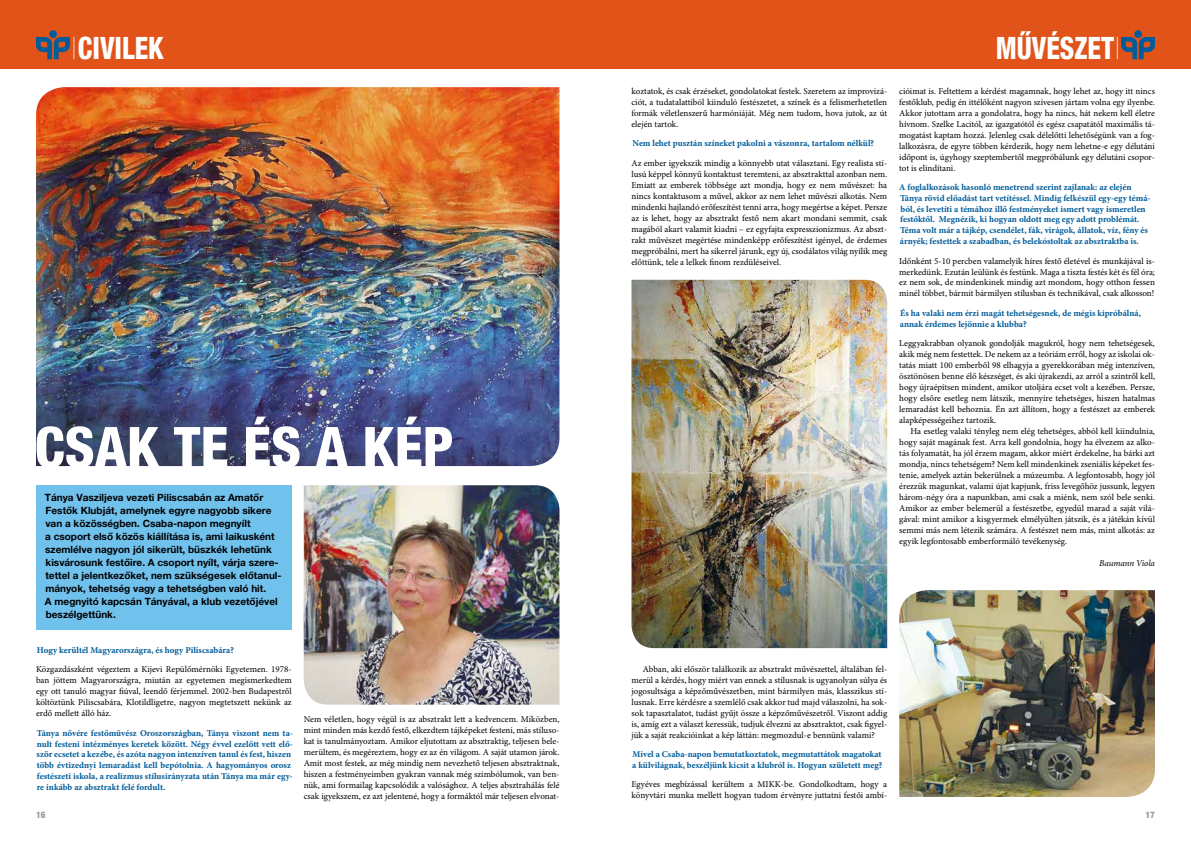
<style>
.page{position:relative;width:1191px;height:842px;background:#fff}
.page>*{position:absolute;margin:0;border:0;box-sizing:border-box;transform-origin:0 0}
.t1{font:800 condensed 56px "Helvetica Neue LT Pro";color:#fff}
.t2{font:800 condensed 30.9px "Helvetica Neue LT Pro";color:#fff;scale:.88 1}
.t3{font:700 10px/13px "Helvetica Neue LT Pro";color:#000}
.t4{font:9px/11px "Minion Pro";color:#000;text-align:justify}
.t5{font:700 9px/10.8px "Minion Pro";color:#005c9a}
.t6{font:italic 9px "Minion Pro";letter-spacing:-.01em;color:#000}
.t7{font:800 condensed 9px "Helvetica Neue LT Pro";color:#98989b}
</style>
<div class="page">
<img style="left:36px;top:87px;width:523px;height:379px">
<div style="left:0;top:0;width:1191px;height:68px;background:#e15319"></div>
<div style="left:1134px;top:30px;width:8px;height:8px;background:#005c9a;border-radius:50%"></div>
<div style="left:49px;top:30px;width:8px;height:8px;background:#005c9a;border-radius:50%"></div>
<svg style="left:36px;top:37px;width:38px;height:22px"></svg>
<svg style="left:1116px;top:37px;width:39px;height:22px"></svg>
<img style="left:304px;top:485px;width:255px;height:220px">
<div style="left:36px;top:485px;width:256px;height:145px;background:#71c1ed"></div>
<img style="left:631px;top:280px;width:256px;height:368px">
<img style="left:899px;top:590px;width:256px;height:207px">
<h2 class="t2" style="left:78px;top:29px;width:99px">CIVILEK</h2>
<h2 class="t2" style="left:995px;top:29px;width:136px">MŰVÉSZET</h2>
<h1 class="t1" style="left:35px;top:412px;width:421px">CSAK TE ÉS A KÉP</h1>
<p class="t3" style="left:45px;top:491px;width:238px">Tánya Vasziljeva vezeti Piliscsabán az Amatőr Festők Klubját, amelynek egyre nagyobb sikere van a közösségben. Csaba-napon megnyílt<br>a csoport első közös kiállítása is, ami laikusként szemlélve nagyon jól sikerült, büszkék lehetünk kisvárosunk festőire. A csoport nyílt, várja szere&shy;tettel a jelentkezőket, nem szükségesek előtanul&shy;mányok, tehetség vagy a tehetségben való hit.<br>A megnyitó kapcsán Tányával, a klub vezetőjével beszélgettünk.</p>
<p class="t5" style="left:37px;top:644px;width:199px">Hogy kerültél Magyarországra, és hogy Piliscsabára?</p>
<p class="t4" style="left:36px;top:664px;width:257px">Közgazdászként végeztem a Kijevi Repülőmérnöki Egyetemen. 1978- ban jöttem Magyarországra, miután az egyetemen megismerkedtem egy ott tanuló magyar fiúval, leendő férjemmel. 2002-ben Budapestről költöztünk Piliscsabára, Klotildligetre, nagyon megtetszett nekünk az erdő mellett álló ház.</p>
<p class="t5" style="left:37px;top:727px;width:258px">Tánya nővére festőművész Oroszországban, Tánya viszont nem ta&shy;nult festeni intézményes keretek között. Négy évvel ezelőtt vett elő&shy;ször ecsetet a kezébe, és azóta nagyon intenzíven tanul és fest, hiszen több évtizednyi lemaradást kell bepótolnia. A hagyományos orosz festészeti iskola, a realizmus stílusirányzata után Tánya ma már egy&shy;re inkább az absztrakt felé fordult.</p>
<p class="t7" style="left:36px;top:810px;width:11px">16</p>
<p class="t4" style="left:304px;top:713px;width:257px">Nem véletlen, hogy végül is az absztrakt lett a kedvencem. Miközben, mint minden más kezdő festő, elkezdtem tájképeket festeni, más stíluso&shy;kat is tanulmányoztam. Amikor eljutottam az absztraktig, teljesen bele&shy;merültem, és megéreztem, hogy ez az én világom. A saját utamon járok.<br>Amit most festek, az még mindig nem nevezhető teljesen absztraktnak, hiszen a festményeimben gyakran vannak még szimbólumok, van ben&shy;nük, ami formailag kapcsolódik a valósághoz. A teljes absztrahálás felé csak igyekszem, ez azt jelentené, hogy a formáktól már teljesen elvonat-</p>
<p class="t4" style="left:631px;top:85px;width:257px">koztatok, és csak érzéseket, gondolatokat festek. Szeretem az improvizá&shy;ciót, a tudatalattiból kiinduló festészetet, a színek és a felismerhetetlen formák véletlenszerű harmóniáját. Még nem tudom, hova jutok, az út elején tartok.</p>
<p class="t5" style="left:632px;top:138px;width:243px">Nem lehet pusztán színeket pakolni a vászonra, tartalom nélkül?</p>
<p class="t4" style="left:631px;top:157px;width:257px">Az ember igyekszik mindig a könnyebb utat választani. Egy realista stí&shy;lusú képpel könnyű kontaktust teremteni, az absztrakttal azonban nem.<br>Emiatt az emberek többsége azt mondja, hogy ez nem művészet: ha nincs kontaktusom a művel, akkor az nem lehet művészi alkotás. Nem mindenki hajlandó erőfeszítést tenni arra, hogy megértse a képet. Persze az is lehet, hogy az absztrakt festő nem akart mondani semmit, csak magából akart valamit kiadni – ez egyfajta expresszionizmus. Az abszt&shy;rakt művészet megértése mindenképp erőfeszítést igényel, de érdemes megpróbálni, mert ha sikerrel járunk, egy új, csodálatos világ nyílik meg előttünk, tele a lelkek finom rezdüléseivel.</p>
<p class="t4" style="left:899px;top:85px;width:257px">cióimat is. Feltettem a kérdést magamnak, hogy lehet az, hogy itt nincs festőklub, pedig én ittélőként nagyon szívesen jártam volna egy ilyenbe.<br>Akkor jutottam arra a gondolatra, hogy ha nincs, hát nekem kell életre hívnom. Szelke Lacitól, az igazgatótól és egész csapatától maximális tá&shy;mogatást kaptam hozzá. Jelenleg csak délelőtti lehetőségünk van a fog&shy;lalkozásra, de egyre többen kérdezik, hogy nem lehetne-e egy délutáni időpont is, úgyhogy szeptembertől megpróbálunk egy délutáni csopor&shy;tot is elindítani.</p>
<p class="t5" style="left:899px;top:182px;width:253px">A foglalkozások hasonló menetrend szerint zajlanak: az elején Tánya rövid előadást tart vetítéssel. Mindig felkészül egy-egy témá&shy;ból, és levetíti a témához illő festményeket ismert vagy ismeretlen festőktől. Megnézik, ki hogyan oldott meg egy adott problémát.<br>Téma volt már a tájkép, csendélet, fák, virágok, állatok, víz, fény és árnyék; festettek a szabadban, és belekóstoltak az absztraktba is.</p>
<p class="t4" style="left:899px;top:255px;width:257px">Időnként 5-10 percben valamelyik híres festő életével és munkájával is&shy;merkedünk. Ezután leülünk és festünk. Maga a tiszta festés két és fél óra; ez nem sok, de mindenkinek mindig azt mondom, hogy otthon fessen minél többet, bármit bármilyen stílusban és technikával, csak alkosson!</p>
<p class="t5" style="left:900px;top:307px;width:242px">És ha valaki nem érzi magát tehetségesnek, de mégis kipróbálná, annak érdemes lejönnie a klubba?</p>
<p class="t4" style="left:899px;top:338px;width:257px">Leggyakrabban olyanok gondolják magukról, hogy nem tehetségesek, akik még nem festettek. De nekem az a teóriám erről, hogy az iskolai ok&shy;tatás miatt 100 emberből 98 elhagyja a gyerekkorában még intenzíven, ösztönösen benne élő készséget, és aki újrakezdi, az arról a szintről kell, hogy újraépítsen mindent, amikor utoljára ecset volt a kezében. Persze, hogy elsőre esetleg nem látszik, mennyire tehetséges, hiszen hatalmas lemaradást kell behoznia. Én azt állítom, hogy a festészet az emberek alapképességeihez tartozik.</p>
<p class="t4" style="left:899px;top:426px;width:257px;text-indent:11px">Ha esetleg valaki tényleg nem elég tehetséges, abból kell kiindulnia, hogy saját magának fest. Arra kell gondolnia, hogy ha élvezem az alko&shy;tás folyamatát, ha jól érzem magam, akkor miért érdekelne, ha bárki azt mondja, nincs tehetségem? Nem kell mindenkinek zseniális képeket fes&shy;tenie, amelyek aztán bekerülnek a múzeumba. A legfontosabb, hogy jól érezzük magunkat, valami újat kapjunk, friss levegőhöz jussunk, legyen három-négy óra a napunkban, ami csak a miénk, nem szól bele senki.<br>Amikor az ember belemerül a festészetbe, egyedül marad a saját vilá&shy;gával: mint amikor a kisgyermek elmélyülten játszik, és a játékán kívül semmi más nem létezik számára. A festészet nem más, mint alkotás: az egyik legfontosabb emberformáló tevékenység.</p>
<p class="t6" style="left:1099px;top:557px;width:57px">Baumann Viola</p>
<p class="t4" style="left:631px;top:663px;width:257px;text-indent:11px">Abban, aki először találkozik az absztrakt művészettel, általában fel&shy;merül a kérdés, hogy miért van ennek a stílusnak is ugyanolyan súlya és jogosultsága a képzőművészetben, mint bármilyen más, klasszikus stí&shy;lusnak. Erre kérdésre a szemlélő csak akkor tud majd válaszolni, ha sok&shy;sok tapasztalatot, tudást gyűjt össze a képzőművészetről. Viszont addig is, amíg ezt a választ keressük, tudjuk élvezni az absztraktot, csak figyel&shy;jük a saját reakcióinkat a kép láttán: megmozdul-e bennünk valami?</p>
<p class="t5" style="left:632px;top:748px;width:252px">Mivel a Csaba-napon bemutatkoztatok, megmutattátok magatokat a külvilágnak, beszéljünk kicsit a klubról is. Hogyan született meg?</p>
<p class="t4" style="left:631px;top:779px;width:257px">Egyéves megbízással kerültem a MIKK-be. Gondolkodtam, hogy a könyvtári munka mellett hogyan tudom érvényre juttatni festői ambí-</p>
<p class="t7" style="left:1145px;top:810px;width:11px">17</p>
</div>
